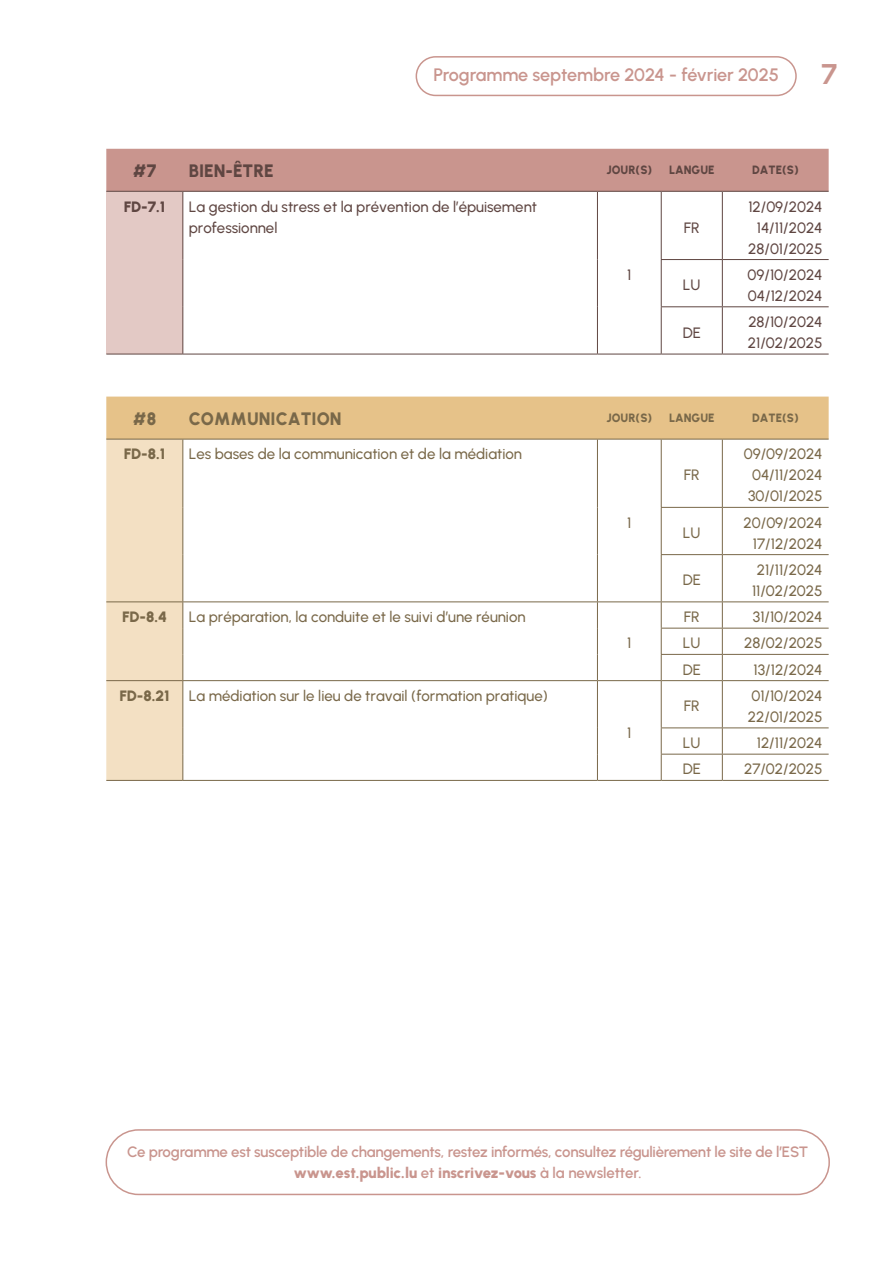
<style>
.page{position:relative;width:893px;height:1263px;background:#fff}
.page>*{position:absolute;margin:0;border:0;box-sizing:border-box;transform-origin:0 0}
.t1{font:700 28.5px "Urbanist";color:#c9958e}
.t2{font:600 18px "Urbanist";letter-spacing:-.01em;color:#c9958e}
.t3{font:900 18px "Urbanist";color:#796849;scale:.95 1}
.t4{font:900 18px "Urbanist";color:#5f4642;scale:.95 1}
.t5{font:500 15px/21px "Urbanist";color:#796849;text-align:justify}
.t6{font:600 15px/21px "Urbanist";letter-spacing:-.02em;color:#c9958e;text-align:center}
.t7{font:500 15px/21px "Urbanist";color:#5f4642}
.t8{font:900 15px "Urbanist";color:#796849}
.t9{font:900 15px "Urbanist";color:#5f4642}
.t10{font:900 12px "Urbanist";color:#5f4642;scale:.95 1}
.t11{font:900 12px "Urbanist";color:#796849;scale:.95 1}
.s1{font-weight:900}
</style>
<div class="page">
<div style="left:106px;top:149px;width:723px;height:42px;background:#c9958e"></div>
<div style="left:106px;top:191px;width:77px;height:163px;background:#e3c9c5"></div>
<hr style="left:106px;top:191px;width:77px;height:1px;background:#5f4642">
<hr style="left:183px;top:191px;width:414px;height:1px;background:#5f4642">
<hr style="left:182px;top:192px;width:1px;height:68px;background:#5f4642">
<hr style="left:597px;top:191px;width:64px;height:1px;background:#5f4642">
<hr style="left:597px;top:192px;width:1px;height:68px;background:#5f4642">
<hr style="left:182px;top:260px;width:1px;height:47px;background:#5f4642">
<hr style="left:597px;top:260px;width:1px;height:47px;background:#5f4642">
<hr style="left:182px;top:307px;width:1px;height:47px;background:#5f4642">
<hr style="left:597px;top:307px;width:1px;height:47px;background:#5f4642">
<hr style="left:106px;top:354px;width:77px;height:1px;background:#5f4642">
<hr style="left:183px;top:354px;width:414px;height:1px;background:#5f4642">
<hr style="left:597px;top:354px;width:64px;height:1px;background:#5f4642">
<hr style="left:661px;top:191px;width:61px;height:1px;background:#5f4642">
<hr style="left:661px;top:192px;width:1px;height:67px;background:#5f4642">
<hr style="left:722px;top:191px;width:107px;height:1px;background:#5f4642">
<hr style="left:722px;top:192px;width:1px;height:67px;background:#5f4642">
<hr style="left:661px;top:259px;width:61px;height:1px;background:#5f4642">
<hr style="left:661px;top:260px;width:1px;height:46px;background:#5f4642">
<hr style="left:722px;top:259px;width:107px;height:1px;background:#5f4642">
<hr style="left:722px;top:260px;width:1px;height:46px;background:#5f4642">
<hr style="left:661px;top:306px;width:61px;height:1px;background:#5f4642">
<hr style="left:661px;top:307px;width:1px;height:47px;background:#5f4642">
<hr style="left:722px;top:306px;width:107px;height:1px;background:#5f4642">
<hr style="left:722px;top:307px;width:1px;height:47px;background:#5f4642">
<hr style="left:661px;top:354px;width:61px;height:1px;background:#5f4642">
<hr style="left:722px;top:354px;width:107px;height:1px;background:#5f4642">
<hr style="left:106px;top:780px;width:77px;height:1px;background:#796849">
<hr style="left:183px;top:780px;width:414px;height:1px;background:#796849">
<hr style="left:597px;top:780px;width:64px;height:1px;background:#796849">
<svg style="left:106px;top:397px;width:723px;height:383px"></svg>
<hr style="left:661px;top:780px;width:61px;height:1px;background:#796849">
<hr style="left:722px;top:780px;width:107px;height:1px;background:#796849">
<div style="left:106px;top:1129px;width:724px;height:66px;border:2px solid #c9958e;border-radius:32px"></div>
<div style="left:416px;top:56px;width:381px;height:40px;border:2px solid #c9958e;border-radius:19px"></div>
<p class="t2" style="left:433px;top:62px;width:347px">Programme septembre 2024 - février 2025</p>
<h1 class="t1" style="left:821px;top:55px;width:17px">7</h1>
<p class="t4" style="left:133px;top:158px;width:26px">#7</p>
<p class="t4" style="left:189px;top:158px;width:91px">BIEN-ÊTRE</p>
<p class="t10" style="left:606px;top:162px;width:50px">JOUR(S)</p>
<p class="t10" style="left:669px;top:162px;width:49px">LANGUE</p>
<p class="t10" style="left:752px;top:162px;width:50px">DATE(S)</p>
<p class="t9" style="left:124px;top:196px;width:43px">FD-7.1</p>
<p class="t7" style="left:189px;top:195px;width:350px">La gestion du stress et la prévention de l’épuisement professionnel</p>
<p class="t7" style="left:627px;top:264px;width:6px">1</p>
<p class="t7" style="left:748px;top:195px;width:76px;text-align:center">12/09/2024<br>14/11/2024<br>28/01/2025</p>
<p class="t7" style="left:684px;top:216px;width:17px">FR</p>
<p class="t7" style="left:683px;top:274px;width:19px">LU</p>
<p class="t7" style="left:748px;top:264px;width:76px">09/10/2024<br>04/12/2024</p>
<p class="t7" style="left:683px;top:321px;width:20px">DE</p>
<p class="t7" style="left:748px;top:311px;width:76px">28/10/2024<br>21/02/2025</p>
<p class="t3" style="left:133px;top:406px;width:26px">#8</p>
<p class="t3" style="left:189px;top:406px;width:162px">COMMUNICATION</p>
<p class="t11" style="left:606px;top:409px;width:50px">JOUR(S)</p>
<p class="t11" style="left:669px;top:409px;width:49px">LANGUE</p>
<p class="t11" style="left:752px;top:409px;width:50px">DATE(S)</p>
<p class="t8" style="left:124px;top:443px;width:43px">FD-8.1</p>
<p class="t5" style="left:189px;top:443px;width:335px">Les bases de la communication et de la médiation</p>
<p class="t5" style="left:744px;top:443px;width:80px">09/09/2024<br>04/11/2024<br>30/01/2025</p>
<p class="t5" style="left:684px;top:464px;width:17px">FR</p>
<p class="t8" style="left:122px;top:606px;width:46px">FD-8.4</p>
<p class="t5" style="left:189px;top:606px;width:338px">La préparation, la conduite et le suivi d’une réunion</p>
<p class="t8" style="left:119px;top:685px;width:52px">FD-8.21</p>
<p class="t5" style="left:189px;top:685px;width:361px">La médiation sur le lieu de travail (formation pratique)</p>
<p class="t5" style="left:627px;top:511px;width:6px">1</p>
<p class="t5" style="left:627px;top:632px;width:6px">1</p>
<p class="t5" style="left:627px;top:721px;width:6px">1</p>
<p class="t5" style="left:683px;top:522px;width:19px">LU</p>
<p class="t5" style="left:744px;top:511px;width:81px;text-align:right">20/09/2024<br>17/12/2024</p>
<p class="t5" style="left:683px;top:569px;width:20px">DE</p>
<p class="t5" style="left:752px;top:559px;width:72px;text-align:center">21/11/2024<br>11/02/2025</p>
<p class="t5" style="left:684px;top:606px;width:17px">FR</p>
<p class="t5" style="left:753px;top:606px;width:71px">31/10/2024</p>
<p class="t5" style="left:683px;top:632px;width:19px">LU</p>
<p class="t5" style="left:744px;top:632px;width:80px">28/02/2025</p>
<p class="t5" style="left:683px;top:658px;width:20px">DE</p>
<p class="t5" style="left:754px;top:658px;width:71px">13/12/2024</p>
<p class="t5" style="left:684px;top:695px;width:17px">FR</p>
<p class="t5" style="left:748px;top:685px;width:76px">01/10/2024<br>22/01/2025</p>
<p class="t5" style="left:683px;top:732px;width:19px">LU</p>
<p class="t5" style="left:757px;top:732px;width:67px">12/11/2024</p>
<p class="t5" style="left:683px;top:758px;width:20px">DE</p>
<p class="t5" style="left:744px;top:758px;width:80px">27/02/2025</p>
<p class="t6" style="left:127px;top:1140px;width:682px">Ce programme est susceptible de changements, restez informés, consultez régulièrement le site de l’EST <span class="s1">www.est.public.lu</span> et <span class="s1">inscrivez-vous</span> à la newsletter.</p>
</div>
